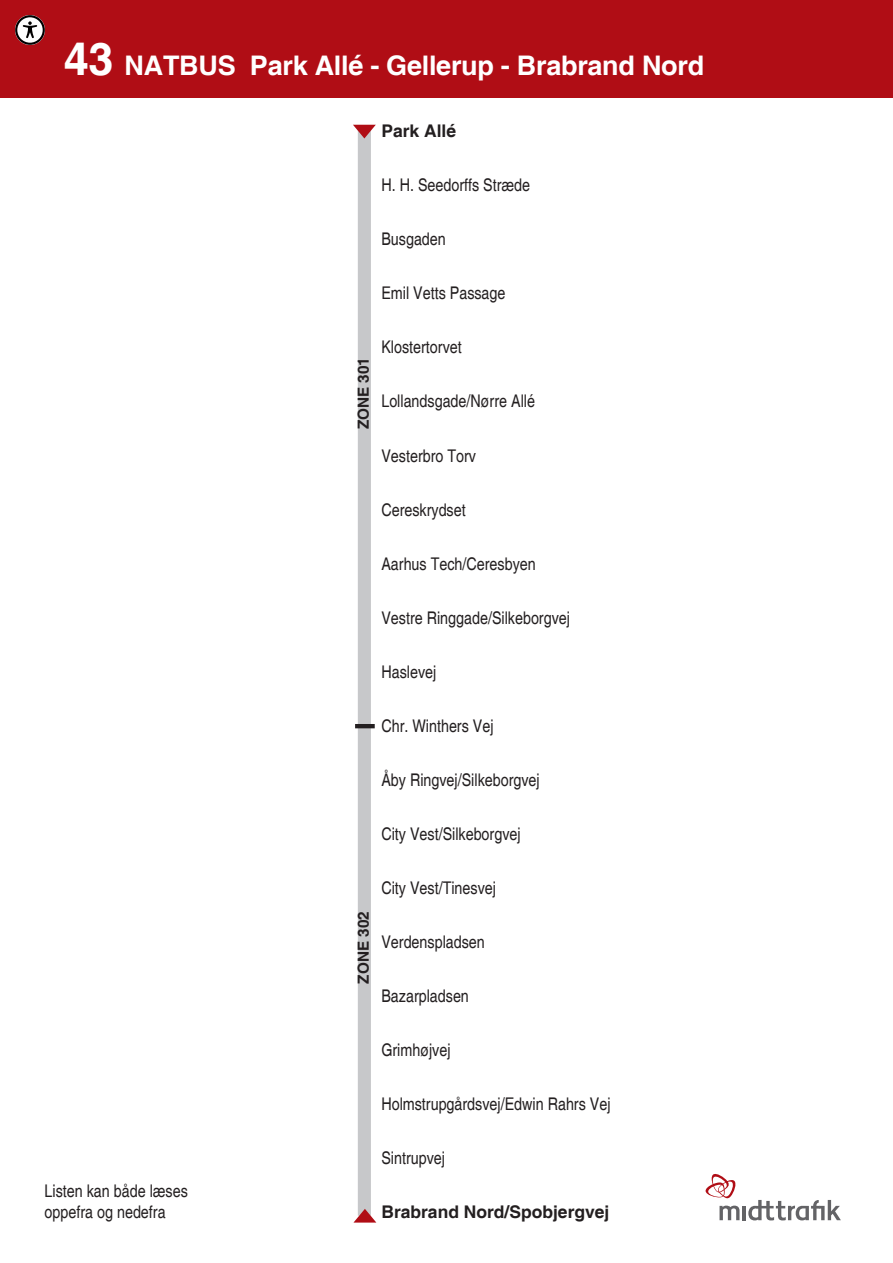
<style>
.page{position:relative;width:893px;height:1263px;background:#fff}
.page>*{position:absolute;margin:0;border:0;box-sizing:border-box;transform-origin:0 0}
.t1{font:700 27px "Helvetica";letter-spacing:-.01em;color:#fff}
.t2{font:condensed 17.4px/21px "Helvetica";color:#231f20}
.t3{font:700 17.4px "Helvetica";color:#231f20}
.t4{font:700 15.3px "Helvetica";color:#231f20}
.s1{font-size:45px}
</style>
<div class="page">
<div style="left:0;top:0;width:893px;height:98px;background:#b00d15"></div>
<svg style="left:719px;top:1205px;width:20px;height:15px"></svg>
<svg style="left:748px;top:1200px;width:93px;height:20px"></svg>
<hr style="left:743px;top:1206px;width:3px;height:14px;background:#636366">
<svg style="left:705px;top:1174px;width:31px;height:25px"></svg>
<div style="left:358px;top:129px;width:13px;height:1087px;background:#c7c8ca"></div>
<svg style="left:353px;top:125px;width:23px;height:13px"></svg>
<svg style="left:354px;top:1209px;width:22px;height:13px"></svg>
<hr style="left:355px;top:724px;width:20px;height:4px;background:#231f20">
<svg style="left:15px;top:15px;width:30px;height:30px"></svg>
<h1 class="t1" style="left:64px;top:49px;width:642px"><span class="s1">43</span> NATBUS Park Allé - Gellerup - Brabrand Nord</h1>
<p class="t3" style="left:381px;top:121px;width:76px">Park Allé</p>
<p class="t2" style="left:381px;top:175px;width:150px">H. H. Seedorffs Stræde</p>
<p class="t2" style="left:45px;top:1181px;width:145px">Listen kan både læses oppefra og nedefra</p>
<p class="t4" style="left:354px;top:429px;width:74px;rotate:-90deg">ZONE 301</p>
<p class="t2" style="left:381px;top:229px;width:66px">Busgaden</p>
<p class="t2" style="left:381px;top:283px;width:126px">Emil Vetts Passage</p>
<p class="t2" style="left:381px;top:337px;width:82px">Klostertorvet</p>
<p class="t2" style="left:381px;top:391px;width:155px">Lollandsgade/Nørre Allé</p>
<p class="t2" style="left:381px;top:445px;width:96px">Vesterbro Torv</p>
<p class="t4" style="left:354px;top:983px;width:74px;rotate:-90deg">ZONE 302</p>
<p class="t2" style="left:381px;top:499px;width:86px">Cereskrydset</p>
<p class="t2" style="left:381px;top:553px;width:156px">Aarhus Tech/Ceresbyen</p>
<p class="t2" style="left:381px;top:607px;width:190px">Vestre Ringgade/Silkeborgvej</p>
<p class="t2" style="left:381px;top:661px;width:56px">Haslevej</p>
<p class="t2" style="left:381px;top:715px;width:114px">Chr. Winthers Vej</p>
<p class="t2" style="left:381px;top:769px;width:160px">Åby Ringvej/Silkeborgvej</p>
<p class="t2" style="left:381px;top:823px;width:141px">City Vest/Silkeborgvej</p>
<p class="t2" style="left:381px;top:877px;width:116px">City Vest/Tinesvej</p>
<p class="t2" style="left:381px;top:931px;width:105px">Verdenspladsen</p>
<p class="t2" style="left:381px;top:985px;width:89px">Bazarpladsen</p>
<p class="t2" style="left:381px;top:1039px;width:71px">Grimhøjvej</p>
<p class="t2" style="left:381px;top:1093px;width:231px">Holmstrupgårdsvej/Edwin Rahrs Vej</p>
<p class="t2" style="left:381px;top:1147px;width:65px">Sintrupvej</p>
<p class="t3" style="left:381px;top:1201px;width:229px">Brabrand Nord/Spobjergvej</p>
</div>
